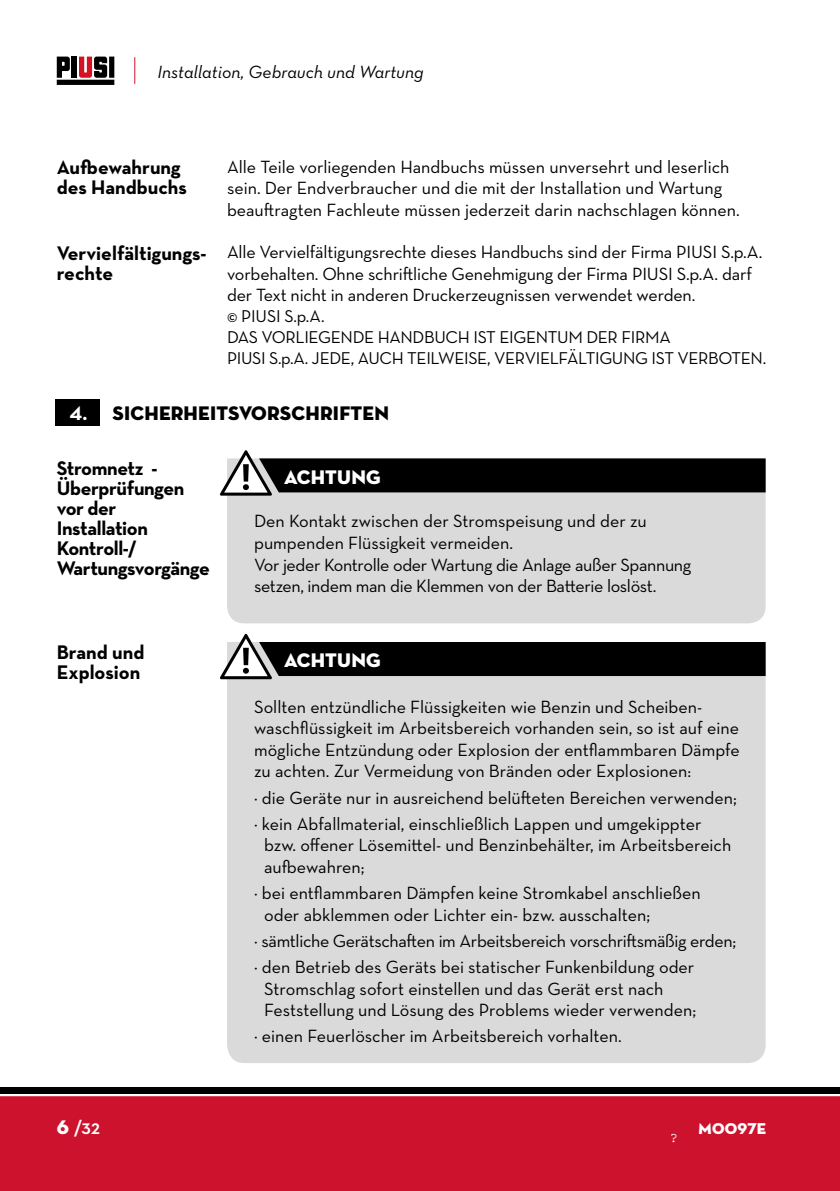
<style>
.page{position:relative;width:840px;height:1191px;background:#fff}
.page>*{position:absolute;margin:0;border:0;box-sizing:border-box;transform-origin:0 0}
.t1{font:700 20px/20px "Neutraface Text";letter-spacing:-.02em;color:#000}
.t2{font:700 20px/20px "Neutraface Text";color:#000}
.t3{font:20px "Neutraface Display Titling";letter-spacing:.01em;color:#000}
.t4{font:20px "Neutraface Display Titling";letter-spacing:.01em;color:#fff}
.t5{font:700 20px "Neutraface Display";color:#fff}
.t6{font:18px/21.6px "Neutraface Text";color:#000}
.t7{font:18px/21.6px "Neutraface Text";letter-spacing:-.02em;color:#000}
.t8{font:18px "Neutraface Text Book Italic Alt";color:#000}
.t9{font:17.4px/20.8px "Neutraface Text";letter-spacing:-.02em;color:#000}
.t10{font:16px "Neutraface Display Titling";letter-spacing:.01em;color:#fff}
.t11{font:14px "Courier";color:#fff}
.s1{font-family:"Neutraface Text";font-weight:700;color:#fff}
.s2{font-family:"Neutraface Display Titling";font-weight:400}
</style>
<div class="page">
<div style="left:0;top:1096px;width:839px;height:95px;background:#cd122d"></div>
<div style="left:0;top:1087px;width:839px;height:6px;background:#000"></div>
<svg style="left:134px;top:57px;width:1px;height:27px"></svg>
<svg style="left:57px;top:57px;width:57px;height:28px"></svg>
<div style="left:72px;top:57px;width:5px;height:21px;background:#000"></div>
<div style="left:56px;top:399px;width:44px;height:27px;background:#000"></div>
<div style="left:227px;top:679px;width:538px;height:384px;background:#dadada"></div>
<div style="left:227px;top:495px;width:538px;height:128px;background:#dadada"></div>
<svg style="left:220px;top:634px;width:545px;height:45px"></svg>
<svg style="left:220px;top:450px;width:545px;height:45px"></svg>
<p class="t8" style="left:157px;top:60px;width:267px">Installation, Gebrauch und Wartung</p>
<p class="t2" style="left:57px;top:157px;width:132px">Aufbewahrung des Handbuchs</p>
<p class="t2" style="left:57px;top:243px;width:151px">Vervielfältigungs&shy;rechte</p>
<p class="t6" style="left:227px;top:156px;width:514px">Alle Teile vorliegenden Handbuchs müssen unversehrt und leserlich sein. Der Endverbraucher und die mit der Installation und Wartung beauftragten Fachleute müssen jederzeit darin nachschlagen können.</p>
<p class="t6" style="left:227px;top:241px;width:536px">Alle Vervielfältigungsrechte dieses Handbuchs sind der Firma PIUSI S.p.A. vorbehalten. Ohne schriftliche Genehmigung der Firma PIUSI S.p.A. darf der Text nicht in anderen Druckerzeugnissen verwendet werden.</p>
<p class="t9" style="left:227px;top:306px;width:540px">© PIUSI S.p.A.<br>DAS VORLIEGENDE HANDBUCH IST EIGENTUM DER FIRMA<br>PIUSI S.p.A. JEDE, AUCH TEILWEISE, VERVIELFÄLTIGUNG IST VERBOTEN.</p>
<p class="t3" style="left:69px;top:401px;width:321px"><span class="s1">4.</span> SICHERHEITSVORSCHRIFTEN</p>
<p class="t1" style="left:57px;top:457px;width:154px">Stromnetz -<br>Überprüfungen vor der<br>Installation<br>Kontroll-/<br>Wartungsvorgänge</p>
<p class="t2" style="left:57px;top:642px;width:89px">Brand und<br>Explosion</p>
<p class="t4" style="left:284px;top:464px;width:98px">ACHTUNG</p>
<p class="t7" style="left:254px;top:510px;width:438px">Den Kontakt zwischen der Stromspeisung und der zu pumpenden Flüssigkeit vermeiden.<br>Vor jeder Kontrolle oder Wartung die Anlage außer Spannung setzen, indem man die Klemmen von der Batterie loslöst.</p>
<p class="t4" style="left:284px;top:648px;width:98px">ACHTUNG</p>
<p class="t6" style="left:254px;top:695px;width:487px">Sollten entzündliche Flüssigkeiten wie Benzin und Scheiben&shy;waschflüssigkeit im Arbeitsbereich vorhanden sein, so ist auf eine mögliche Entzündung oder Explosion der entflammbaren Dämpfe zu achten. Zur Vermeidung von Bränden oder Explosionen:</p>
<p class="t6" style="left:254px;top:784px;width:484px;line-height:26.2px">¦ die Geräte nur in ausreichend belüfteten Bereichen verwenden; ¦ kein Abfallmaterial, einschließlich Lappen und umgekippter</p>
<p class="t6" style="left:264px;top:834px;width:468px">bzw. offener Lösemittel- und Benzinbehälter, im Arbeitsbereich aufbewahren;</p>
<p class="t6" style="left:264px;top:882px;width:438px;text-indent:-10px">¦ bei entflammbaren Dämpfen keine Stromkabel anschließen oder abklemmen oder Lichter ein- bzw. ausschalten;</p>
<p class="t7" style="left:254px;top:927px;width:483px;line-height:26.2px">¦ sämtliche Gerätschaften im Arbeitsbereich vorschriftsmäßig erden; ¦ den Betrieb des Geräts bei statischer Funkenbildung oder</p>
<p class="t6" style="left:264px;top:977px;width:433px">Stromschlag sofort einstellen und das Gerät erst nach<br>Feststellung und Lösung des Problems wieder verwenden;</p>
<p class="t6" style="left:254px;top:1025px;width:369px">¦ einen Feuerlöscher im Arbeitsbereich vorhalten.</p>
<p class="t5" style="left:57px;top:1116px;width:45px"><span class="s2">6</span> /32</p>
<p class="t10" style="left:698px;top:1118px;width:69px">M0097E</p>
<p class="t11" style="left:669px;top:1129px;width:10px">?</p>
</div>
